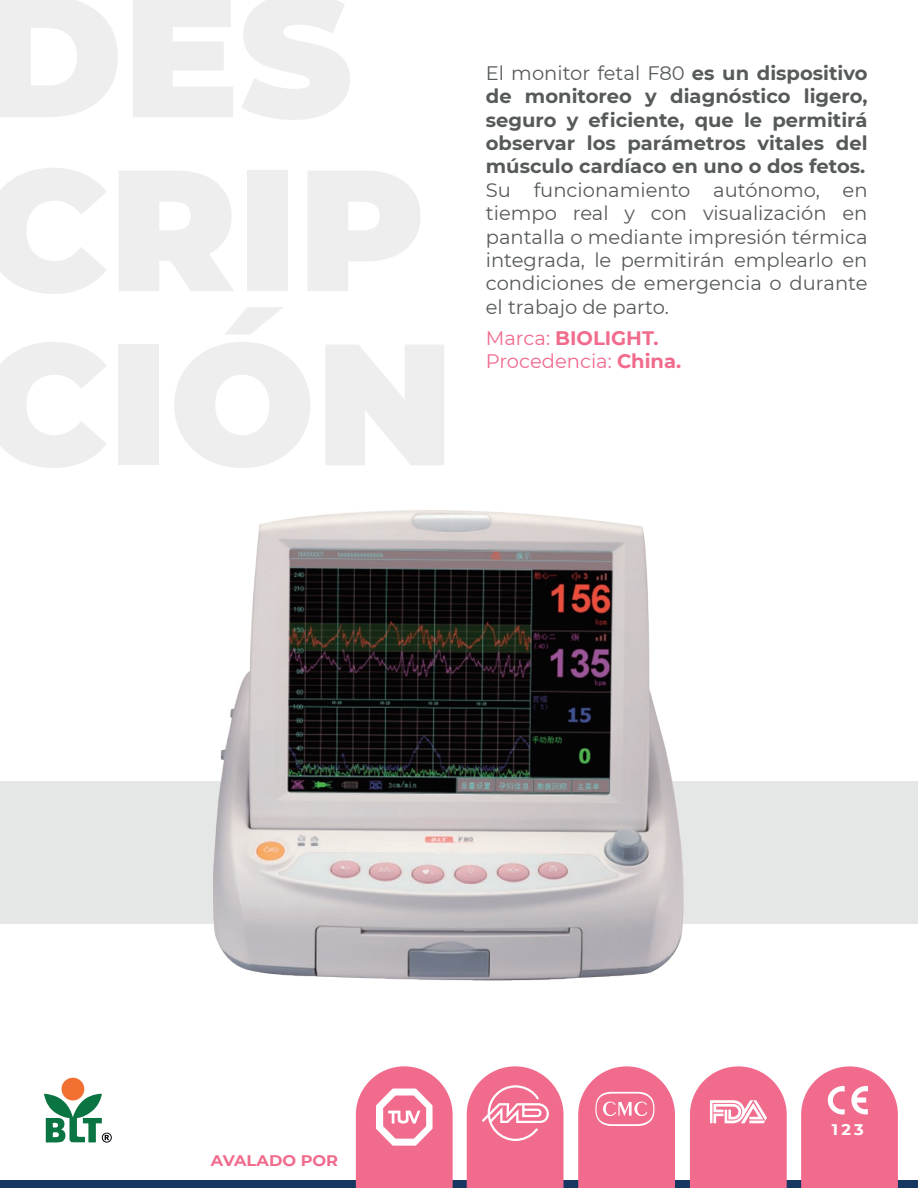
<style>
.page{position:relative;width:918px;height:1188px;background:#fff}
.page>*{position:absolute;margin:0;border:0;box-sizing:border-box;transform-origin:0 0}
.t1{font:19.5px/23.4px "Montserrat";color:#575a5b;text-align:justify}
.t2{font:700 19.5px/23.4px "Montserrat";color:#575a5b;text-align:justify}
.t3{font:19.5px/23.4px "Montserrat";color:#f16b8d}
.t4{font:700 15.3px "Montserrat";color:#f16b8d;scale:1.06 1}
.t5{font:700 15.3px "Montserrat";color:#fff;scale:1.06 1}
.s1{font-weight:400}
.s2{font-weight:700}
</style>
<div class="page">
<div style="left:0;top:781px;width:918px;height:142px;background:#e5e6e6"></div>
<div style="left:0;top:1180px;width:918px;height:8px;background:#153761"></div>
<div style="left:61px;top:1078px;width:23px;height:23px;background:#f37033;border-radius:50%"></div>
<svg style="left:44px;top:1094px;width:68px;height:49px"></svg>
<svg style="left:578px;top:1066px;width:97px;height:122px"></svg>
<svg style="left:690px;top:1066px;width:97px;height:122px"></svg>
<svg style="left:801px;top:1066px;width:97px;height:122px"></svg>
<img style="left:182px;top:510px;width:525px;height:471px">
<svg style="left:356px;top:1066px;width:97px;height:122px"></svg>
<svg style="left:467px;top:1066px;width:97px;height:122px"></svg>
<p class="t2" style="left:486px;top:60px;width:383px"><span class="s1">El monitor fetal F80</span> es un dispositivo de monitoreo y diagnóstico ligero, seguro y eficiente, que le permitirá observar los parámetros vitales del músculo cardíaco en uno o dos fetos.</p>
<p class="t1" style="left:486px;top:177px;width:383px">Su funcionamiento autónomo, en tiempo real y con visualización en pantalla o mediante impresión térmica integrada, le permitirán emplearlo en condiciones de emergencia o durante el trabajo de parto.</p>
<p class="t3" style="left:486px;top:325px;width:197px">Marca: <span class="s2">BIOLIGHT.<br></span>Procedencia: <span class="s2">China.</span></p>
<p class="t4" style="left:211px;top:1150px;width:122px">AVALADO POR</p>
<p class="t5" style="left:832px;top:1119px;width:32px">123</p>
</div>
